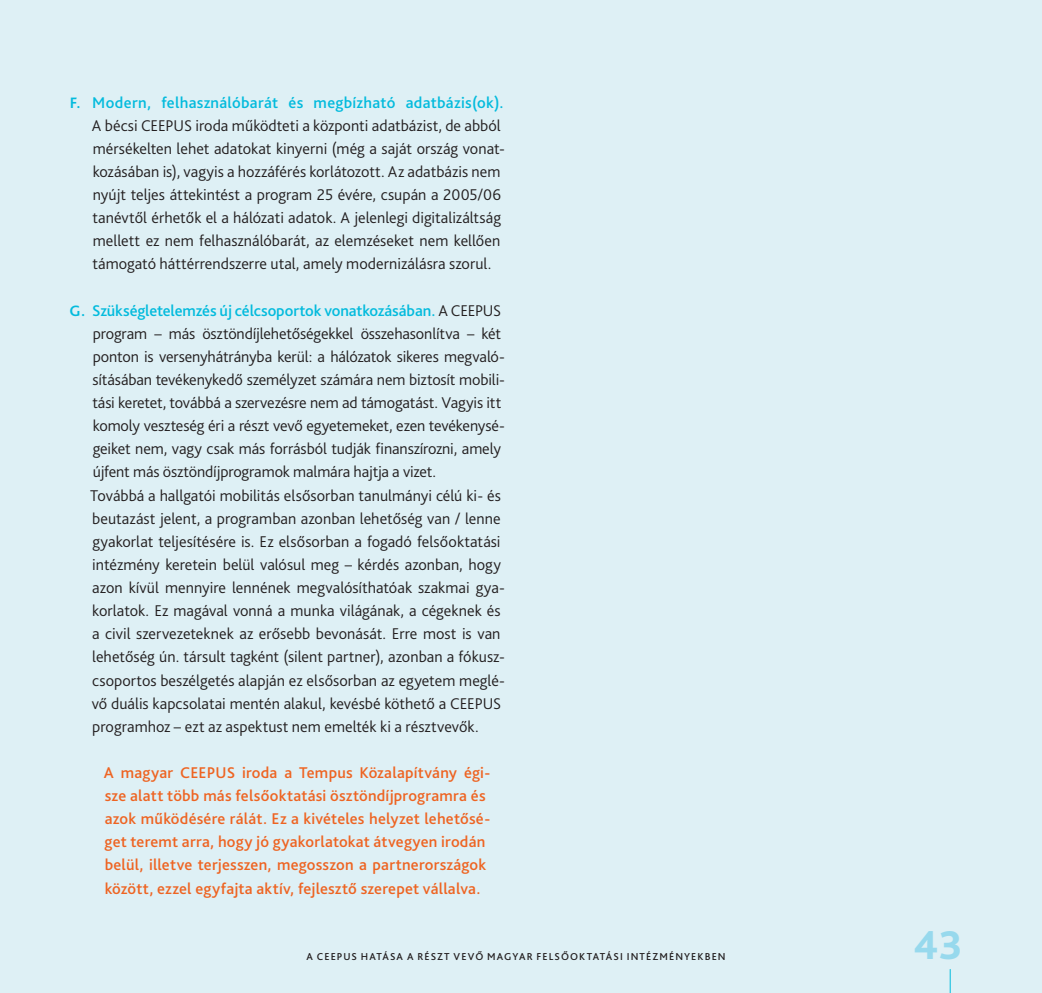
<style>
.page{position:relative;width:1042px;height:993px;background:#fff}
.page>*{position:absolute;margin:0;border:0;box-sizing:border-box;transform-origin:0 0}
.t1{font:800 42px "Bliss Pro";color:#97d9ed}
.t2{font:300 16.28px/23.1px "Bliss Pro";color:#231f20}
.t3{font:500 16.28px/23.1px "Bliss Pro";letter-spacing:.015em;color:#ee6422}
.t4{font:500 10.5px "Bliss Pro";letter-spacing:.1em;color:#231f20}
.s1{font-weight:700;font-size:15.75px;color:#03bbdd}
.s2{font-weight:500;color:#03bbdd}
</style>
<div class="page">
<div style="left:0;top:0;width:1042px;height:992px;background:#def0f5"></div>
<svg style="left:950px;top:969px;width:1px;height:23px"></svg>
<p class="t2" style="left:92px;top:90px;width:415px;text-indent:-22px"><span class="s1">F.</span> <span class="s2">Modern, felhasználóbarát és megbízható adatbázis(ok).<br></span>A bécsi CEEPUS iroda működteti a központi adatbázist, de abból mérsékelten lehet adatokat kinyerni (még a saját ország vonat&shy;kozásában is), vagyis a hozzáférés korlátozott. Az adatbázis nem nyújt teljes áttekintést a program 25 évére, csupán a 2005/06 tanévtől érhetők el a hálózati adatok. A jelenlegi digitalizáltság mellett ez nem felhasználóbarát, az elemzéseket nem kellően támogató háttérrendszerre utal, amely modernizálásra szorul.</p>
<p class="t2" style="left:90px;top:298px;width:416px;text-indent:-21px"><span class="s1">G.</span> <span class="s2">Szükségletelemzés új célcsoportok vonatkozásában.</span> A CEEPUS program – más ösztöndíjlehetőségekkel összehasonlítva – két ponton is versenyhátrányba kerül: a hálózatok sikeres megvaló&shy;sításában tevékenykedő személyzet számára nem biztosít mobili&shy;tási keretet, továbbá a szervezésre nem ad támogatást. Vagyis itt komoly veszteség éri a részt vevő egyetemeket, ezen tevékenysé&shy;geiket nem, vagy csak más forrásból tudják finanszírozni, amely újfent más ösztöndíjprogramok malmára hajtja a vizet.<br>Továbbá a hallgatói mobilitás elsősorban tanulmányi célú ki- és beutazást jelent, a programban azonban lehetőség van / lenne gyakorlat teljesítésére is. Ez elsősorban a fogadó felsőoktatási intézmény keretein belül valósul meg – kérdés azonban, hogy azon kívül mennyire lennének megvalósíthatóak szakmai gya&shy;korlatok. Ez magával vonná a munka világának, a cégeknek és a civil szervezeteknek az erősebb bevonását. Erre most is van lehetőség ún. társult tagként (silent partner), azonban a fókusz&shy;csoportos beszélgetés alapján ez elsősorban az egyetem meglé&shy;vő duális kapcsolatai mentén alakul, kevésbé köthető a CEEPUS programhoz – ezt az aspektust nem emelték ki a résztvevők.</p>
<p class="t3" style="left:104px;top:760px;width:388px">A magyar CEEPUS iroda a Tempus Közalapítvány égi&shy;sze alatt több más felsőoktatási ösztöndíjprogramra és azok működésére rálát. Ez a kivételes helyzet lehetősé&shy;get teremt arra, hogy jó gyakorlatokat átvegyen irodán belül, illetve terjesszen, megosszon a partnerországok között, ezzel egyfajta aktív, fejlesztő szerepet vállalva.</p>
<p class="t4" style="left:306px;top:950px;width:421px">A CEEPUS HATÁSA A RÉSZT VEVŐ MAGYAR FELSŐOKTATÁSI INTÉZMÉNYEKBEN</p>
<h1 class="t1" style="left:913px;top:919px;width:51px">43</h1>
</div>
